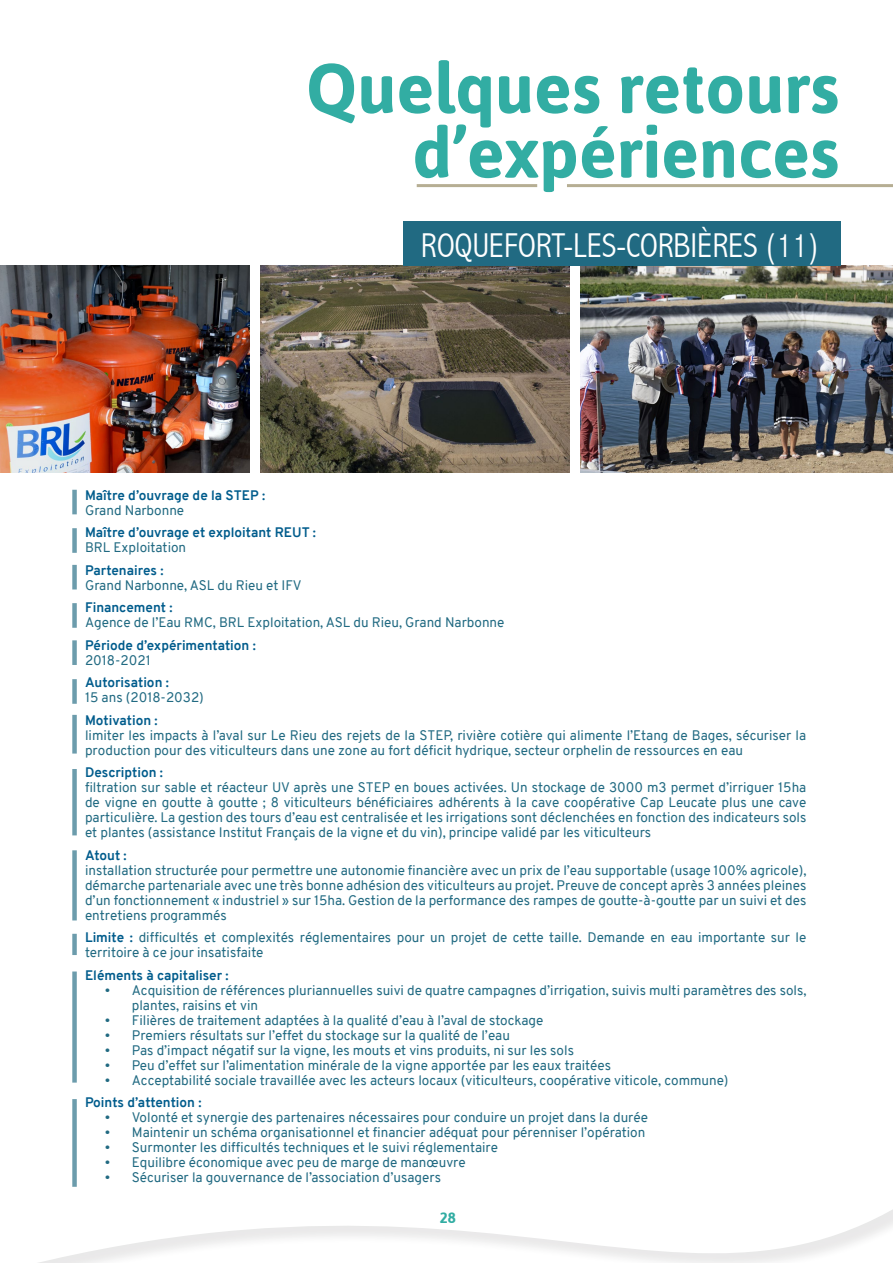
<style>
.page{position:relative;width:893px;height:1263px;background:#fff}
.page>*{position:absolute;margin:0;border:0;box-sizing:border-box;transform-origin:0 0}
.t1{font:700 70.2px/64.5px "Asap";color:#32ada3;text-align:right}
.t2{font:300 condensed 34.5px "Abadi";color:#fff}
.t3{font:700 15px "Asap";color:#32ada3}
.t4{font:13.5px/15px "Overpass";color:#216a82}
.t5{font:700 13.5px "Overpass";color:#005c8c}
.s1{font-weight:700;color:#005c8c}
</style>
<div class="page">
<svg style="left:39px;top:1209px;width:854px;height:54px"></svg>
<img style="left:0;top:266px;width:250px;height:206px">
<img style="left:260px;top:266px;width:310px;height:206px">
<img style="left:580px;top:266px;width:313px;height:206px">
<div style="left:72px;top:490px;width:5px;height:24px;background:#6c9cac"></div>
<div style="left:72px;top:528px;width:5px;height:25px;background:#6c9cac"></div>
<div style="left:72px;top:565px;width:5px;height:24px;background:#6c9cac"></div>
<div style="left:72px;top:603px;width:5px;height:25px;background:#6c9cac"></div>
<div style="left:72px;top:640px;width:5px;height:25px;background:#6c9cac"></div>
<div style="left:72px;top:679px;width:5px;height:25px;background:#6c9cac"></div>
<div style="left:72px;top:715px;width:5px;height:38px;background:#6c9cac"></div>
<div style="left:72px;top:769px;width:5px;height:66px;background:#6c9cac"></div>
<div style="left:72px;top:850px;width:5px;height:70px;background:#6c9cac"></div>
<div style="left:72px;top:934px;width:5px;height:21px;background:#6c9cac"></div>
<div style="left:72px;top:971px;width:5px;height:111px;background:#6c9cac"></div>
<div style="left:72px;top:1099px;width:5px;height:88px;background:#6c9cac"></div>
<div style="left:403px;top:221px;width:437px;height:45px;background:#216a82"></div>
<hr style="left:567px;top:184px;width:326px;height:3px;background:#b6ae93">
<hr style="left:417px;top:184px;width:120px;height:3px;background:#b6ae93">
<h1 class="t1" style="left:306px;top:54px;width:535px">Quelques retours d’expériences</h1>
<h2 class="t2" style="left:421px;top:225px;width:399px">ROQUEFORT-LES-CORBIÈRES (11)</h2>
<p class="t5" style="left:85px;top:485px;width:182px">Maître d’ouvrage de la STEP :</p>
<p class="t4" style="left:85px;top:503px;width:101px">Grand Narbonne</p>
<p class="t5" style="left:85px;top:523px;width:232px">Maître d’ouvrage et exploitant REUT :</p>
<p class="t4" style="left:85px;top:540px;width:103px">BRL Exploitation</p>
<p class="t5" style="left:85px;top:560px;width:80px">Partenaires :</p>
<p class="t4" style="left:85px;top:578px;width:218px">Grand Narbonne, ASL du Rieu et IFV</p>
<p class="t5" style="left:85px;top:598px;width:89px">Financement :</p>
<p class="t4" style="left:85px;top:615px;width:421px">Agence de l’Eau RMC, BRL Exploitation, ASL du Rieu, Grand Narbonne</p>
<p class="t5" style="left:85px;top:635px;width:172px">Période d’expérimentation :</p>
<p class="t4" style="left:85px;top:653px;width:67px">2018-2021</p>
<p class="t5" style="left:85px;top:673px;width:85px">Autorisation :</p>
<p class="t4" style="left:85px;top:690px;width:120px">15 ans (2018-2032)</p>
<p class="t5" style="left:85px;top:710px;width:74px">Motivation :</p>
<p class="t4" style="left:85px;top:728px;width:723px">limiter les impacts à l’aval sur Le Rieu des rejets de la STEP, rivière cotière qui alimente l’Etang de Bages, sécuriser la production pour des viticulteurs dans une zone au fort déficit hydrique, secteur orphelin de ressources en eau</p>
<p class="t5" style="left:85px;top:763px;width:79px">Description :</p>
<p class="t4" style="left:85px;top:780px;width:723px;text-align:justify">filtration sur sable et réacteur UV après une STEP en boues activées. Un stockage de 3000 m3 permet d’irriguer 15ha de vigne en goutte à goutte ; 8 viticulteurs bénéficiaires adhérents à la cave coopérative Cap Leucate plus une cave particulière. La gestion des tours d’eau est centralisée et les irrigations sont déclenchées en fonction des indicateurs sols et plantes (assistance Institut Français de la vigne et du vin), principe validé par les viticulteurs</p>
<p class="t5" style="left:85px;top:845px;width:43px">Atout :</p>
<p class="t4" style="left:85px;top:863px;width:723px;text-align:justify">installation structurée pour permettre une autonomie financière avec un prix de l’eau supportable (usage 100% agricole), démarche partenariale avec une très bonne adhésion des viticulteurs au projet. Preuve de concept après 3 années pleines d’un fonctionnement « industriel » sur 15ha. Gestion de la performance des rampes de goutte-à-goutte par un suivi et des entretiens programmés</p>
<p class="t4" style="left:85px;top:930px;width:723px"><span class="s1">Limite :</span> difficultés et complexités réglementaires pour un projet de cette taille. Demande en eau importante sur le territoire à ce jour insatisfaite</p>
<p class="t5" style="left:85px;top:965px;width:145px">Eléments à capitaliser :</p>
<p class="t4" style="left:132px;top:983px;width:676px;text-indent:-27px">• Acquisition de références pluriannuelles suivi de quatre campagnes d’irrigation, suivis multi paramètres des sols, plantes, raisins et vin</p>
<p class="t4" style="left:105px;top:1013px;width:440px">• Filières de traitement adaptées à la qualité d’eau à l’aval de stockage</p>
<p class="t4" style="left:105px;top:1028px;width:407px">• Premiers résultats sur l’effet du stockage sur la qualité de l’eau</p>
<p class="t4" style="left:105px;top:1043px;width:471px">• Pas d’impact négatif sur la vigne, les mouts et vins produits, ni sur les sols</p>
<p class="t4" style="left:105px;top:1058px;width:508px">• Peu d’effet sur l’alimentation minérale de la vigne apportée par les eaux traitées</p>
<p class="t4" style="left:105px;top:1073px;width:625px">• Acceptabilité sociale travaillée avec les acteurs locaux (viticulteurs, coopérative viticole, commune)</p>
<p class="t5" style="left:85px;top:1093px;width:118px">Points d’attention :</p>
<p class="t4" style="left:105px;top:1110px;width:545px">• Volonté et synergie des partenaires nécessaires pour conduire un projet dans la durée</p>
<p class="t4" style="left:105px;top:1125px;width:542px">• Maintenir un schéma organisationnel et financier adéquat pour pérenniser l’opération</p>
<p class="t4" style="left:105px;top:1140px;width:395px">• Surmonter les difficultés techniques et le suivi réglementaire</p>
<p class="t4" style="left:105px;top:1155px;width:362px">• Equilibre économique avec peu de marge de manœuvre</p>
<p class="t4" style="left:105px;top:1170px;width:338px">• Sécuriser la gouvernance de l’association d’usagers</p>
<p class="t3" style="left:440px;top:1208px;width:18px">28</p>
</div>
